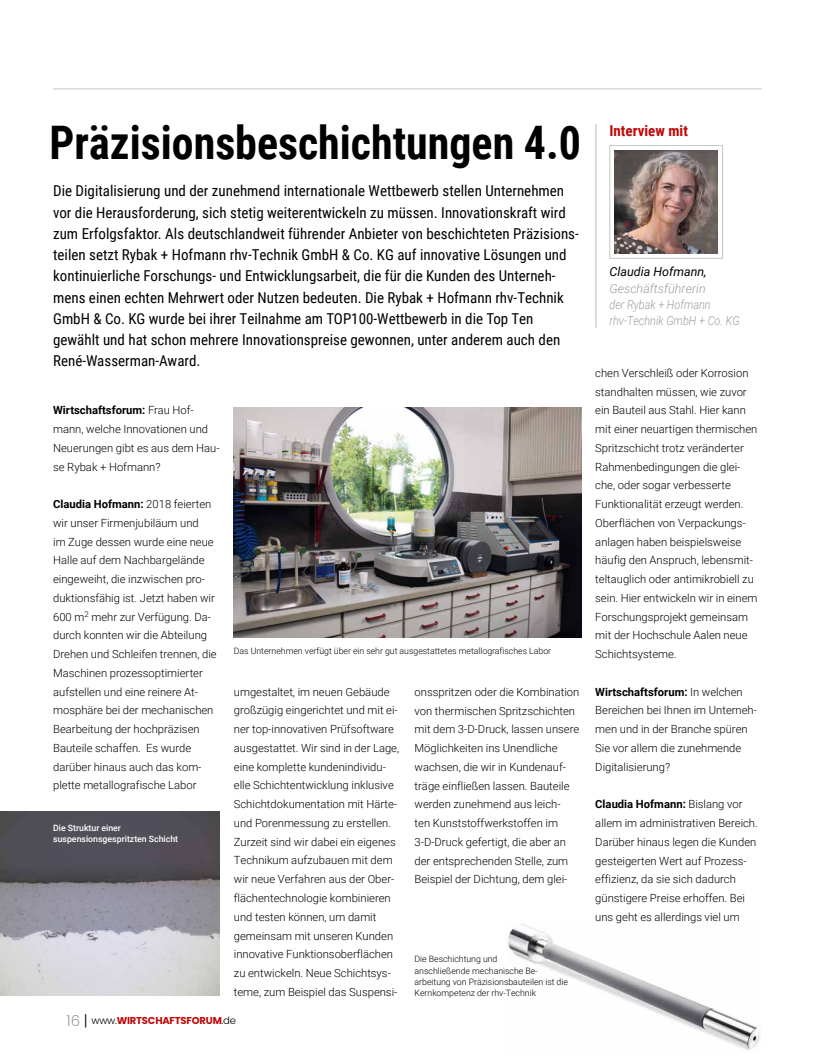
<style>
.page{position:relative;width:815px;height:1063px;background:#fff}
.page>*{position:absolute;margin:0;border:0;box-sizing:border-box;transform-origin:0 0}
.t1{font:700 46.25px "Roboto Condensed";color:#000;scale:.95 1}
.t2{font:15px/21.2px "Roboto Condensed";color:#000}
.t3{font:700 15px "Roboto Condensed";color:#c00808}
.t4{font:italic 300 12.5px/16.2px "Roboto";color:#9c9d9d}
.t5{font:italic 12.5px "Roboto";color:#000}
.t6{font:300 11.25px/18.8px "Roboto";color:#000}
.t7{font:700 10px "Poppins";letter-spacing:-.02em;color:#c00808}
.t8{font:300 8.75px/11.2px "Roboto";color:#000}
.t9{font:500 8.75px/11.2px "Roboto";color:#fff}
.s1{font-weight:700}
.s2{font-weight:300;font-size:15px;color:#9c9d9d}
.s3{font-weight:300;font-size:15px;color:#000}
.s4{font-weight:300;color:#000}
</style>
<div class="page">
<hr style="left:53px;top:89px;width:709px;height:1px;background:#c5c6c6">
<svg style="left:609px;top:145px;width:114px;height:114px"></svg>
<img style="left:615px;top:151px;width:103px;height:102px">
<hr style="left:595px;top:124px;width:2px;height:204px;background:#c5c6c6">
<img style="left:234px;top:407px;width:347px;height:231px">
<img style="left:508px;top:924px;width:253px;height:126px">
<img style="left:0;top:811px;width:220px;height:185px">
<h1 class="t1" style="left:50px;top:110px;width:561px">Präzisionsbeschichtungen 4.0</h1>
<p class="t2" style="left:53px;top:180px;width:527px">Die Digitalisierung und der zunehmend internationale Wettbewerb stellen Unternehmen vor die Herausforderung, sich stetig weiterentwickeln zu müssen. Innovationskraft wird zum Erfolgsfaktor. Als deutschlandweit führender Anbieter von beschichteten Präzisions&shy;teilen setzt Rybak + Hofmann rhv-Technik GmbH &amp; Co. KG auf innovative Lösungen und kontinuierliche Forschungs- und Entwicklungsarbeit, die für die Kunden des Unterneh&shy;mens einen echten Mehrwert oder Nutzen bedeuten. Die Rybak + Hofmann rhv-Technik GmbH &amp; Co. KG wurde bei ihrer Teilnahme am TOP100-Wettbewerb in die Top Ten gewählt und hat schon mehrere Innovationspreise gewonnen, unter anderem auch den René-Wasserman-Award.</p>
<p class="t6" style="left:53px;top:401px;width:168px"><span class="s1">Wirtschaftsforum:</span> Frau Hof&shy;mann, welche Innovationen und<br>Neuerungen gibt es aus dem Hau&shy;se Rybak + Hofmann?</p>
<p class="t6" style="left:53px;top:494px;width:165px"><span class="s1">Claudia Hofmann:</span> 2018 feierten wir unser Firmenjubiläum und<br>im Zuge dessen wurde eine neue<br>Halle auf dem Nachbargelände eingeweiht, die inzwischen pro&shy;duktionsfähig ist. Jetzt haben wir<br>600 m<sup>2</sup> mehr zur Verfügung. Da&shy;durch konnten wir die Abteilung<br>Drehen und Schleifen trennen, die<br>Maschinen prozessoptimierter aufstellen und eine reinere At&shy;mosphäre bei der mechanischen<br>Bearbeitung der hochpräzisen<br>Bauteile schaffen. Es wurde darüber hinaus auch das kom&shy;plette metallografische Labor</p>
<p class="t8" style="left:234px;top:645px;width:319px">Das Unternehmen verfügt über ein sehr gut ausgestattetes metallografisches Labor</p>
<p class="t6" style="left:234px;top:682px;width:167px">umgestaltet, im neuen Gebäude großzügig eingerichtet und mit ei&shy;ner top-innovativen Prüfsoftware ausgestattet. Wir sind in der Lage, eine komplette kundenindividu&shy;elle Schichtentwicklung inklusive<br>Schichtdokumentation mit Härte&shy;und Porenmessung zu erstellen.<br>Zurzeit sind wir dabei ein eigenes<br>Technikum aufzubauen mit dem wir neue Verfahren aus der Ober&shy;flächentechnologie kombinieren und testen können, um damit gemeinsam mit unseren Kunden innovative Funktionsoberflächen zu entwickeln. Neue Schichtsys&shy;teme, zum Beispiel das Suspensi-</p>
<p class="t6" style="left:415px;top:682px;width:166px">onsspritzen oder die Kombination von thermischen Spritzschichten mit dem 3-D-Druck, lassen unsere<br>Möglichkeiten ins Unendliche wachsen, die wir in Kundenauf&shy;träge einfließen lassen. Bauteile werden zunehmend aus leich-<br>ten Kunststoffwerkstoffen im<br>3-D-Druck gefertigt, die aber an der entsprechenden Stelle, zum<br>Beispiel der Dichtung, dem glei-</p>
<p class="t9" style="left:53px;top:822px;width:127px">Die Struktur einer suspensionsgespritzten Schicht</p>
<p class="t8" style="left:415px;top:953px;width:155px">Die Beschichtung und<br>anschließende mechanische Be&shy;arbeitung von Präzisionsbauteilen ist die<br>Kernkompetenz der rhv-Technik</p>
<p class="t7" style="left:66px;top:1015px;width:171px"><span class="s2">16</span> <span class="s3">|</span> <span class="s4">www.</span>WIRTSCHAFTSFORUM<span class="s4">.de</span></p>
<h2 class="t3" style="left:609px;top:120px;width:80px">Interview mit</h2>
<p class="t5" style="left:609px;top:263px;width:99px">Claudia Hofmann,</p>
<p class="t4" style="left:609px;top:280px;width:132px">Geschäftsführerin<br>der Rybak + Hofmann rhv-Technik GmbH + Co. KG</p>
<p class="t6" style="left:595px;top:363px;width:164px">chen Verschleiß oder Korrosion standhalten müssen, wie zuvor ein Bauteil aus Stahl. Hier kann mit einer neuartigen thermischen<br>Spritzschicht trotz veränderter<br>Rahmenbedingungen die glei&shy;che, oder sogar verbesserte<br>Funktionalität erzeugt werden.<br>Oberflächen von Verpackungs&shy;anlagen haben beispielsweise häufig den Anspruch, lebensmit&shy;teltauglich oder antimikrobiell zu sein. Hier entwickeln wir in einem<br>Forschungsprojekt gemeinsam mit der Hochschule Aalen neue<br>Schichtsysteme.</p>
<p class="t6" style="left:595px;top:682px;width:163px"><span class="s1">Wirtschaftsforum:</span> In welchen<br>Bereichen bei Ihnen im Unterneh&shy;men und in der Branche spüren<br>Sie vor allem die zunehmende<br>Digitalisierung?</p>
<p class="t6" style="left:595px;top:794px;width:164px"><span class="s1">Claudia Hofmann:</span> Bislang vor allem im administrativen Bereich.<br>Darüber hinaus legen die Kunden gesteigerten Wert auf Prozess&shy;effizienz, da sie sich dadurch günstigere Preise erhoffen. Bei uns geht es allerdings viel um</p>
</div>
